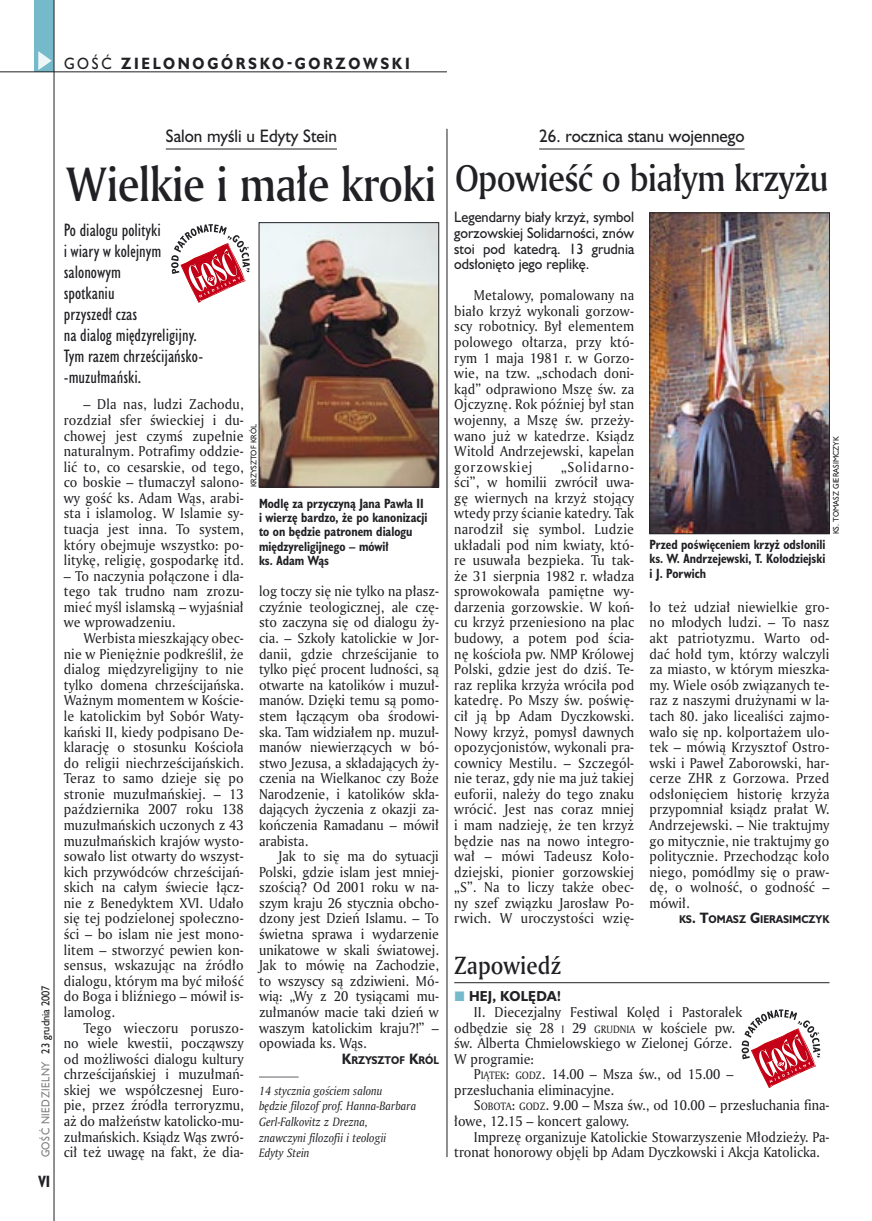
<style>
.page{position:relative;width:872px;height:1221px;background:#fff}
.page>*{position:absolute;margin:0;border:0;box-sizing:border-box;transform-origin:0 0}
._05a_tytyl_AmMd_32_pt{font:46.5px "Amerigo Md PL";letter-spacing:-.02em;color:#212125;scale:.9 1}
._05-9_tytyl_AmMd_24_pt{font:36px "Amerigo Md PL";letter-spacing:-.02em;color:#212125;scale:.9 1}
._05d_tytyl_Kronika_AmMd_16_pt{font:24px "Amerigo Md PL";color:#212125;scale:.9 1}
._06-4_lead_lokal_HuCn_11_pt{font:16.5px/21px "Humanst 521 Cn PL";color:#212125}
._04-3_nadtytul_lokal{font:16.5px "Humanst 521 PL";color:#212125;scale:.94 1}
.t1{font:700 15px "Humanst 521 PL";letter-spacing:.2em;color:#212125;scale:.9 1}
.t2{font:700 15px "Humanst 521 Cn PL";color:#212125;scale:.94 1}
._01_body_tekst{font:13.8px/15.6px "Amerigo PL";color:#212125;text-align:justify;scale:.94 1}
._06-5_lead_lokal_maly_Hu_9_pt{font:13.8px/15.6px "Humanst 521 PL";color:#212125;text-align:justify;scale:.94 1}
._01_body_tekst-2{font:700 13.2px "Humanst 521 PL";letter-spacing:.01em;color:#212125;scale:.94 1}
._09_podpis_zdjecia_HuCnB{font:700 12.3px/14.4px "Humanst 521 Cn PL";color:#212125;text-align:justify;scale:.94 1}
._13_notka_koncowa_Am{font:italic 11.7px/15.6px "Amerigo PL";color:#212125;scale:.94 1}
.t3{font:10.5px "Humanst 521 PL";letter-spacing:.05em;color:#7f7f83;scale:.9 1}
._12a_autor_na_koncu_HuBd{font:700 10.35px "Humanst 521 PL";color:#212125;scale:.9 1}
._09a_autor_zdjecia_Hu_5_pt{font:7.5px "Humanst 521 PL";color:#212125;scale:.94 1}
.s1{font-weight:400}
.s2{color:#212125}
.s3{font-size:13.8px}
.s4{font-size:10.35px}
</style>
<div class="page">
<div style="left:35px;top:0;width:19px;height:72px;background:#75baca"></div>
<svg style="left:38px;top:51px;width:14px;height:19px"></svg>
<hr style="left:54px;top:0;width:1px;height:1220px;background:#212125">
<hr style="left:0;top:72px;width:447px;height:1px;background:#212125">
<hr style="left:166px;top:149px;width:171px;height:1px;background:#212125">
<hr style="left:259px;top:1076px;width:39px;height:1px;background:#96969a">
<img style="left:261px;top:224px;width:176px;height:261px">
<div style="left:259px;top:222px;width:180px;height:265px;border:1px solid #212125"></div>
<img style="left:651px;top:215px;width:176px;height:317px">
<div style="left:649px;top:213px;width:180px;height:321px;border:1px solid #212125"></div>
<svg style="left:171px;top:224px;width:79px;height:79px"></svg>
<hr style="left:539px;top:149px;width:205px;height:1px;background:#212125">
<hr style="left:454px;top:982px;width:375px;height:1px;background:#212125">
<svg style="left:741px;top:1009px;width:79px;height:79px"></svg>
<hr style="left:447px;top:129px;width:1px;height:1027px;background:#212125">
<p class="t1" style="left:64px;top:53px;width:385px"><span class="s1">GOŚĆ</span> ZIELONOGÓRSKO-GORZOWSKI</p>
<p class="t3" style="left:38px;top:1157px;width:193px;rotate:-90deg">GOŚĆ NIEDZIELNY <span class="s2">23 grudnia 2007</span></p>
<p class="t2" style="left:38px;top:1170px;width:14px">VI</p>
<p class="_04-3_nadtytul_lokal" style="left:166px;top:124px;width:183px">Salon myśli u Edyty Stein</p>
<p class="_05a_tytyl_AmMd_32_pt" style="left:66px;top:153px;width:413px">Wielkie i małe kroki</p>
<p class="_06-4_lead_lokal_HuCn_11_pt" style="left:64px;top:219px;width:141px">Po dialogu polityki<br>i wiary w kolejnym salonowym<br>spotkaniu<br>przyszedł czas<br>na dialog międzyreligijny.<br>Tym razem chrześcijańsko--muzułmański.</p>
<p class="_01_body_tekst" style="left:64px;top:396px;width:193px;text-indent:20px">– Dla nas, ludzi Zachodu, rozdział sfer świeckiej i du&shy;chowej jest czymś zupełnie naturalnym. Potrafimy oddzie&shy;lić to, co cesarskie, od tego, co boskie – tłumaczył salono&shy;wy gość ks. Adam Wąs, arabi&shy;sta i islamolog. W Islamie sy&shy;tuacja jest inna. To system, który obejmuje wszystko: po&shy;litykę, religię, gospodarkę itd.</p>
<p class="_01_body_tekst" style="left:64px;top:567px;width:193px">– To naczynia połączone i dla&shy;tego tak trudno nam zrozu&shy;mieć myśl islamską – wyjaśniał we wprowadzeniu.</p>
<p class="_01_body_tekst" style="left:64px;top:630px;width:193px;text-indent:20px">Werbista mieszkający obec&shy;nie w Pieniężnie podkreślił, że dialog międzyreligijny to nie tylko domena chrześcijańska.<br>Ważnym momentem w Koście&shy;le katolickim był Sobór Waty&shy;kański II, kiedy podpisano De&shy;klarację o stosunku Kościoła do religii niechrześcijańskich.<br>Teraz to samo dzieje się po stronie muzułmańskiej. – 13 października 2007 roku 138 muzułmańskich uczonych z 43 muzułmańskich krajów wysto&shy;sowało list otwarty do wszyst&shy;kich przywódców chrześcijań&shy;skich na całym świecie łącz&shy;nie z Benedyktem XVI. Udało się tej podzielonej społeczno&shy;ści – bo islam nie jest mono&shy;litem – stworzyć pewien kon&shy;sensus, wskazując na źródło dialogu, którym ma być miłość do Boga i bliźniego – mówił is&shy;lamolog.</p>
<p class="_01_body_tekst" style="left:64px;top:1019px;width:193px;text-indent:20px">Tego wieczoru poruszo&shy;no wiele kwestii, począwszy od możliwości dialogu kultury chrześcijańskiej i muzułmań&shy;skiej we współczesnej Euro&shy;pie, przez źródła terroryzmu, aż do małżeństw katolicko-mu&shy;zułmańskich. Ksiądz Wąs zwró&shy;cił też uwagę na fakt, że dia-</p>
<p class="_09a_autor_zdjecia_Hu_5_pt" style="left:248px;top:487px;width:69px;rotate:-90deg">KRZYSZTOF KRÓL</p>
<p class="_09_podpis_zdjecia_HuCnB" style="left:259px;top:495px;width:181px;text-align:left">Modlę za przyczyną Jana Pawła II i wierzę bardzo, że po kanonizacji to on będzie patronem dialogu międzyreligijnego – mówił<br>ks. Adam Wąs</p>
<p class="_01_body_tekst" style="left:259px;top:583px;width:193px">log toczy się nie tylko na płasz&shy;czyźnie teologicznej, ale czę&shy;sto zaczyna się od dialogu ży&shy;cia. – Szkoły katolickie w Jor&shy;danii, gdzie chrześcijanie to tylko pięć procent ludności, są otwarte na katolików i muzuł&shy;manów. Dzięki temu są pomo&shy;stem łączącym oba środowi&shy;ska. Tam widziałem np. muzuł&shy;manów niewierzących w bó&shy;stwo Jezusa, a składających ży&shy;czenia na Wielkanoc czy Boże Narodzenie, i katolików skła&shy;dających życzenia z okazji za&shy;kończenia Ramadanu – mówił arabista.</p>
<p class="_01_body_tekst" style="left:259px;top:848px;width:193px;text-indent:20px">Jak to się ma do sytuacji Polski, gdzie islam jest mniej&shy;szością? Od 2001 roku w na&shy;szym kraju 26 stycznia obcho&shy;dzony jest Dzień Islamu. – To świetna sprawa i wydarzenie unikatowe w skali światowej.<br>Jak to mówię na Zachodzie, to wszyscy są zdziwieni. Mó&shy;wią: „Wy z 20 tysiącami mu&shy;zułmanów macie taki dzień w waszym katolickim kraju?!” – opowiada ks. Wąs.</p>
<p class="_12a_autor_na_koncu_HuBd" style="left:342px;top:1052px;width:109px"><span class="s3">K</span>RZYSZTOF <span class="s3">K</span>RÓL</p>
<p class="_13_notka_koncowa_Am" style="left:259px;top:1082px;width:169px">14 stycznia gościem salonu<br>będzie filozof prof. Hanna-Barbara<br>Gerl-Falkovitz z Drezna, znawczyni filozofii i teologii<br>Edyty Stein</p>
<p class="_04-3_nadtytul_lokal" style="left:539px;top:124px;width:220px">26. rocznica stanu wojennego</p>
<p class="_05-9_tytyl_AmMd_24_pt" style="left:455px;top:154px;width:416px">Opowieść o białym krzyżu</p>
<p class="_06-5_lead_lokal_maly_Hu_9_pt" style="left:454px;top:209px;width:193px">Legendarny biały krzyż, symbol gorzowskiej Solidarności, znów stoi pod katedrą. 13 grudnia odsłonięto jego replikę.</p>
<p class="_01_body_tekst" style="left:454px;top:287px;width:193px;text-indent:20px">Metalowy, pomalowany na biało krzyż wykonali gorzow&shy;scy robotnicy. Był elementem polowego ołtarza, przy któ&shy;rym 1 maja 1981 r. w Gorzo&shy;wie, na tzw. „schodach doni&shy;kąd” odprawiono Mszę św. za Ojczyznę. Rok później był stan wojenny, a Mszę św. przeży&shy;wano już w katedrze. Ksiądz Witold Andrzejewski, kapelan gorzowskiej</p>
<p class="_01_body_tekst" style="left:454px;top:458px;width:193px;text-indent:107px">„Solidarno&shy;ści”, w homilii zwrócił uwa&shy;gę wiernych na krzyż stojący wtedy przy ścianie katedry. Tak narodził się symbol. Ludzie układali pod nim kwiaty, któ&shy;re usuwała bezpieka. Tu tak&shy;że 31 sierpnia 1982 r. władza sprowokowała pamiętne wy&shy;darzenia gorzowskie. W koń&shy;cu krzyż przeniesiono na plac budowy, a potem pod ścia&shy;nę kościoła pw. NMP Królowej Polski, gdzie jest do dziś. Te&shy;raz replika krzyża wróciła pod katedrę. Po Mszy św. poświę&shy;cił ją bp Adam Dyczkowski.<br>Nowy krzyż, pomysł dawnych opozycjonistów, wykonali pra&shy;cownicy Mestilu. – Szczegól&shy;nie teraz, gdy nie ma już takiej euforii, należy do tego znaku wrócić. Jest nas coraz mniej i mam nadzieję, że ten krzyż będzie nas na nowo integro&shy;wał – mówi Tadeusz Koło&shy;dziejski, pionier gorzowskiej „S”. Na to liczy także obec&shy;ny szef związku Jarosław Po&shy;rwich. W uroczystości wzię-</p>
<p class="_09a_autor_zdjecia_Hu_5_pt" style="left:831px;top:534px;width:105px;rotate:-90deg">KS. TOMASZ GIERASIMCZYK</p>
<p class="_09_podpis_zdjecia_HuCnB" style="left:649px;top:537px;width:189px">Przed poświęceniem krzyż odsłonili ks. W. Andrzejewski, T. Kołodziejski i J. Porwich</p>
<p class="_01_body_tekst" style="left:649px;top:598px;width:193px">ło też udział niewielkie gro&shy;no młodych ludzi. – To nasz akt patriotyzmu. Warto od&shy;dać hołd tym, którzy walczyli za miasto, w którym mieszka&shy;my. Wiele osób związanych te&shy;raz z naszymi drużynami w la&shy;tach 80. jako licealiści zajmo&shy;wało się np. kolportażem ulo&shy;tek – mówią Krzysztof Ostro&shy;wski i Paweł Zaborowski, har&shy;cerze ZHR z Gorzowa. Przed odsłonięciem historię krzyża przypomniał ksiądz prałat W.<br>Andrzejewski. – Nie traktujmy go mitycznie, nie traktujmy go politycznie. Przechodząc koło niego, pomódlmy się o praw&shy;dę, o wolność, o godność – mówił.</p>
<p class="_12a_autor_na_koncu_HuBd" style="left:679px;top:912px;width:168px">KS<span class="s3">. T</span>OMASZ <span class="s3">G</span>IERASIMCZYK</p>
<p class="_05d_tytyl_Kronika_AmMd_16_pt" style="left:454px;top:949px;width:120px">Zapowiedź</p>
<p class="_01_body_tekst-2" style="left:469px;top:987px;width:100px">HEJ, KOLĘDA!</p>
<p class="_01_body_tekst" style="left:454px;top:1003px;width:308px;text-align:left;text-indent:20px">II. Diecezjalny Festiwal Kolęd i Pastorałek odbędzie się 28 <span class="s4">I</span> 29 <span class="s4">GRUDNIA</span> w kościele pw. św. Alberta Chmielowskiego w Zielonej Górze.<br>W programie:</p>
<p class="_01_body_tekst" style="left:454px;top:1066px;width:298px;text-indent:20px">P<span class="s4">IĄTEK</span>: <span class="s4">GODZ</span>. 14.00 – Msza św., od 15.00 – przesłuchania eliminacyjne.</p>
<p class="_01_body_tekst" style="left:454px;top:1097px;width:400px;text-indent:20px">S<span class="s4">OBOTA</span>: <span class="s4">GODZ</span>. 9.00 – Msza św., od 10.00 – przesłuchania fina&shy;łowe, 12.15 – koncert galowy.</p>
<p class="_01_body_tekst" style="left:454px;top:1128px;width:400px;text-indent:20px">Imprezę organizuje Katolickie Stowarzyszenie Młodzieży. Pa&shy;tronat honorowy objęli bp Adam Dyczkowski i Akcja Katolicka.</p>
</div>
